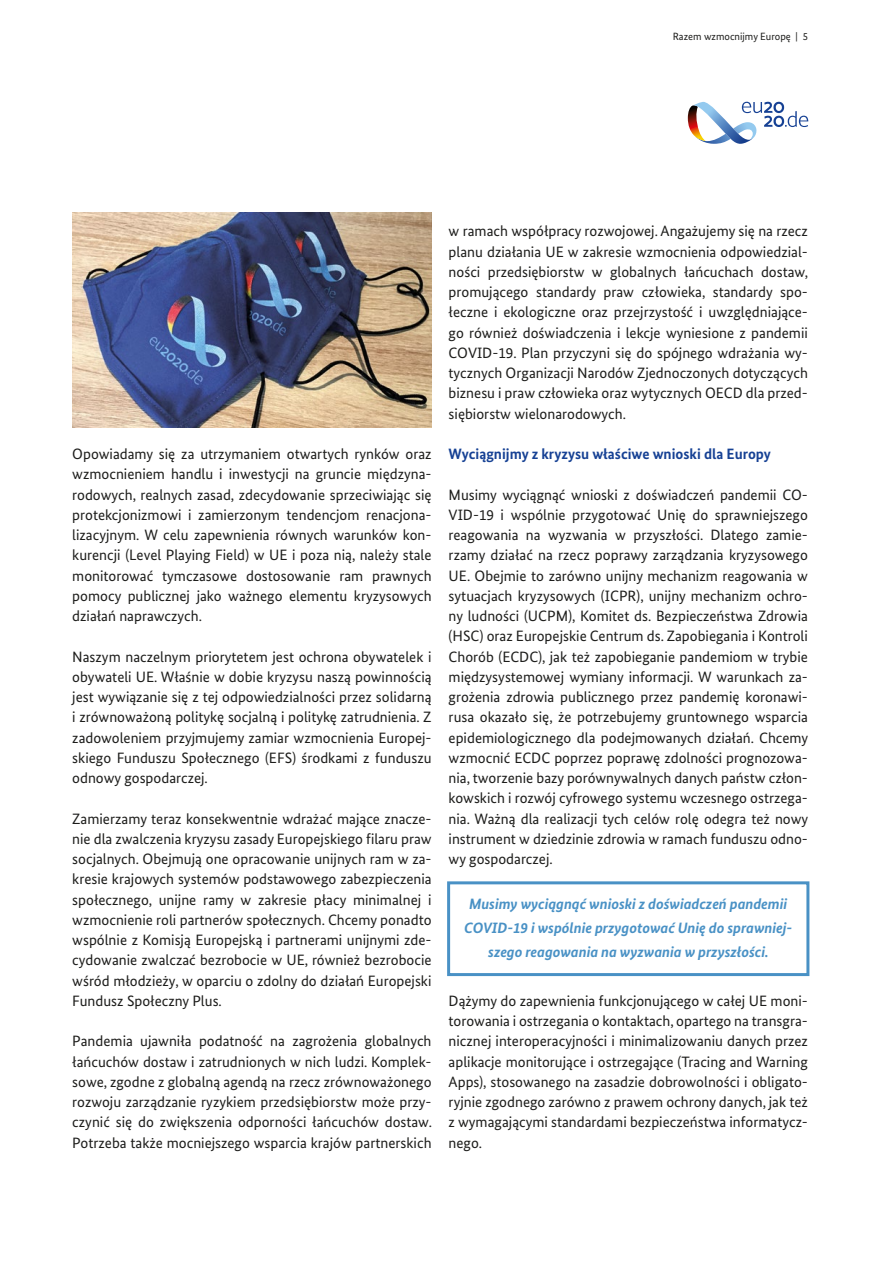
<style>
.page{position:relative;width:893px;height:1263px;background:#fff}
.page>*{position:absolute;margin:0;border:0;box-sizing:border-box;transform-origin:0 0}
.t1{font:15px/20.2px "Bundes Sans";color:#1d1d1b;text-align:justify}
.t2{font:italic 700 15px/24px "Bundes Sans";letter-spacing:-.005em;color:#4991c5;text-align:center}
.H2-main{font:700 15px "Bundes Sans";color:#164194}
.t3{font:10.5px "Bundes Sans";color:#1d1d1b}
</style>
<div class="page">
<img style="left:72px;top:213px;width:360px;height:214px">
<div style="left:447px;top:881px;width:362px;height:95px;border:3px solid #4991c5"></div>
<svg style="left:688px;top:102px;width:120px;height:42px"></svg>
<p class="t3" style="left:673px;top:30px;width:137px">Razem wzmocnijmy Europę | 5</p>
<p class="t1" style="left:72px;top:444px;width:361px">Opowiadamy się za utrzymaniem otwartych rynków oraz wzmocnieniem handlu i inwestycji na gruncie międzyna&shy;rodowych, realnych zasad, zdecydowanie sprzeciwiając się protekcjonizmowi i zamierzonym tendencjom renacjona&shy;lizacyjnym. W celu zapewnienia równych warunków kon&shy;kurencji (Level Playing Field) w UE i poza nią, należy stale monitorować tymczasowe dostosowanie ram prawnych pomocy publicznej jako ważnego elementu kryzysowych działań naprawczych.</p>
<p class="t1" style="left:72px;top:646px;width:361px">Naszym naczelnym priorytetem jest ochrona obywatelek i obywateli UE. Właśnie w dobie kryzysu naszą powinnością jest wywiązanie się z tej odpowiedzialności przez solidarną i zrównoważoną politykę socjalną i politykę zatrudnienia. Z zadowoleniem przyjmujemy zamiar wzmocnienia Europej&shy;skiego Funduszu Społecznego (EFS) środkami z funduszu odnowy gospodarczej.</p>
<p class="t1" style="left:72px;top:808px;width:361px">Zamierzamy teraz konsekwentnie wdrażać mające znacze&shy;nie dla zwalczenia kryzysu zasady Europejskiego filaru praw socjalnych. Obejmują one opracowanie unijnych ram w za&shy;kresie krajowych systemów podstawowego zabezpieczenia społecznego, unijne ramy w zakresie płacy minimalnej i wzmocnienie roli partnerów społecznych. Chcemy ponadto wspólnie z Komisją Europejską i partnerami unijnymi zde&shy;cydowanie zwalczać bezrobocie w UE, również bezrobocie wśród młodzieży, w oparciu o zdolny do działań Europejski Fundusz Społeczny Plus.</p>
<p class="t1" style="left:72px;top:1031px;width:361px">Pandemia ujawniła podatność na zagrożenia globalnych łańcuchów dostaw i zatrudnionych w nich ludzi. Komplek&shy;sowe, zgodne z globalną agendą na rzecz zrównoważonego rozwoju zarządzanie ryzykiem przedsiębiorstw może przy&shy;czynić się do zwiększenia odporności łańcuchów dostaw.<br>Potrzeba także mocniejszego wsparcia krajów partnerskich</p>
<p class="t1" style="left:449px;top:221px;width:361px">w ramach współpracy rozwojowej. Angażujemy się na rzecz planu działania UE w zakresie wzmocnienia odpowiedzial&shy;ności przedsiębiorstw w globalnych łańcuchach dostaw, promującego standardy praw człowieka, standardy spo&shy;łeczne i ekologiczne oraz przejrzystość i uwzględniające&shy;go również doświadczenia i lekcje wyniesione z pandemii COVID-19. Plan przyczyni się do spójnego wdrażania wy&shy;tycznych Organizacji Narodów Zjednoczonych dotyczących biznesu i praw człowieka oraz wytycznych OECD dla przed&shy;siębiorstw wielonarodowych.</p>
<h2 class="H2-main" style="left:449px;top:445px;width:324px">Wyciągnijmy z kryzysu właściwe wnioski dla Europy</h2>
<p class="t1" style="left:449px;top:484px;width:361px">Musimy wyciągnąć wnioski z doświadczeń pandemii CO-VID-19 i wspólnie przygotować Unię do sprawniejszego reagowania na wyzwania w przyszłości. Dlatego zamie&shy;rzamy działać na rzecz poprawy zarządzania kryzysowego UE. Obejmie to zarówno unijny mechanizm reagowania w sytuacjach kryzysowych (ICPR), unijny mechanizm ochro&shy;ny ludności (UCPM), Komitet ds. Bezpieczeństwa Zdrowia (HSC) oraz Europejskie Centrum ds. Zapobiegania i Kontroli Chorób (ECDC), jak też zapobieganie pandemiom w trybie międzysystemowej wymiany informacji. W warunkach za&shy;grożenia zdrowia publicznego przez pandemię koronawi&shy;rusa okazało się, że potrzebujemy gruntownego wsparcia epidemiologicznego dla podejmowanych działań. Chcemy wzmocnić ECDC poprzez poprawę zdolności prognozowa&shy;nia, tworzenie bazy porównywalnych danych państw człon&shy;kowskich i rozwój cyfrowego systemu wczesnego ostrzega&shy;nia. Ważną dla realizacji tych celów rolę odegra też nowy instrument w dziedzinie zdrowia w ramach funduszu odno&shy;wy gospodarczej.</p>
<p class="t2" style="left:464px;top:892px;width:329px">Musimy wyciągnąć wnioski z doświadczeń pandemii<br>COVID-19 i wspólnie przygotować Unię do sprawniej&shy;szego reagowania na wyzwania w przyszłości.</p>
<p class="t1" style="left:449px;top:990px;width:361px">Dążymy do zapewnienia funkcjonującego w całej UE moni&shy;torowania i ostrzegania o kontaktach, opartego na transgra&shy;nicznej interoperacyjności i minimalizowaniu danych przez aplikacje monitorujące i ostrzegające (Tracing and Warning Apps), stosowanego na zasadzie dobrowolności i obligato&shy;ryjnie zgodnego zarówno z prawem ochrony danych, jak też z wymagającymi standardami bezpieczeństwa informatycz&shy;nego.</p>
</div>
